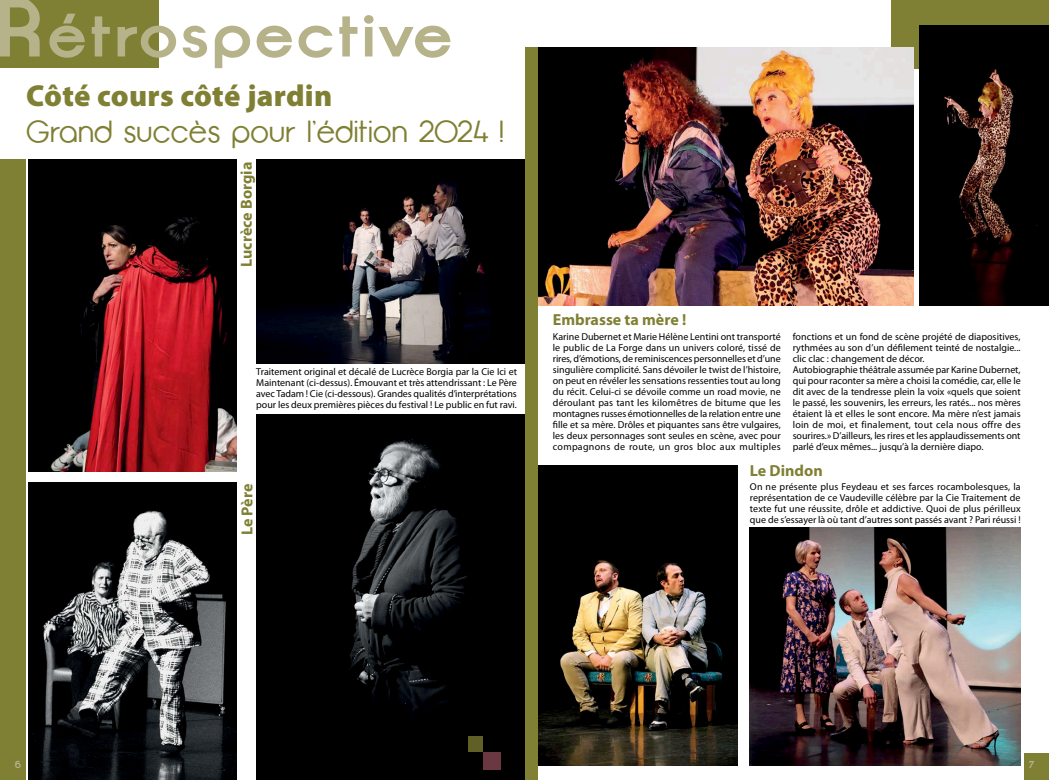
<style>
.page{position:relative;width:1049px;height:780px;background:#fff}
.page>*{position:absolute;margin:0;border:0;box-sizing:border-box;transform-origin:0 0}
.texte_courant{font:30.4px "Opificio";letter-spacing:.015em;color:#7f8034}
.texte_courant-2{font:900 30.4px "Myriad Pro";letter-spacing:.01em;color:#7f8034}
.texte_courant-3{font:700 16px "Myriad Pro";color:#7f8034}
.texte_courant-4{font:10px/11px "Myriad Pro";color:#000;text-align:justify}
.texte_courant-5{font:700 10px "Opificio Serif";color:#b6b289}
</style>
<div class="page">
<svg style="left:0;top:0;width:450px;height:68px"></svg>
<div style="left:0;top:160px;width:26px;height:620px;background:#7f8034"></div>
<div style="left:1025px;top:753px;width:24px;height:27px;background:#7f8034"></div>
<div style="left:891px;top:0;width:158px;height:68px;background:#7f8034"></div>
<img style="left:28px;top:160px;width:208px;height:312px">
<img style="left:256px;top:414px;width:268px;height:366px">
<img style="left:750px;top:527px;width:270px;height:238px">
<img style="left:537px;top:465px;width:200px;height:300px">
<img style="left:919px;top:26px;width:130px;height:279px">
<img style="left:537px;top:47px;width:376px;height:258px">
<img style="left:28px;top:482px;width:208px;height:298px">
<img style="left:256px;top:160px;width:268px;height:203px">
<div style="left:525px;top:48px;width:12px;height:732px;background:#7f8034"></div>
<div style="left:483px;top:751px;width:18px;height:18px;background:#6b3841"></div>
<div style="left:469px;top:736px;width:14px;height:15px;background:#5f5f26"></div>
<p class="texte_courant-2" style="left:26px;top:75px;width:308px">Côté cours côté jardin</p>
<p class="texte_courant" style="left:26px;top:115px;width:479px">Grand succès pour l’édition 2024 !</p>
<p class="texte_courant-3" style="left:236px;top:267px;width:106px;rotate:-90deg">Lucrèce Borgia</p>
<p class="texte_courant-4" style="left:256px;top:366px;width:262px">Traitement original et décalé de Lucrèce Borgia par la Cie Ici et Maintenant (ci-dessus). Émouvant et très attendrissant : Le Père avec Tadam ! Cie (ci-dessous). Grandes qualités d’interprétations pour les deux premières pièces du festival ! Le public en fut ravi.</p>
<p class="texte_courant-3" style="left:237px;top:535px;width:53px;rotate:-90deg">Le Père</p>
<p class="texte_courant-3" style="left:553px;top:309px;width:135px">Embrasse ta mère !</p>
<p class="texte_courant-4" style="left:553px;top:331px;width:230px">Karine Dubernet et Marie Hélène Lentini ont transporté le public de La Forge dans un univers coloré, tissé de rires, d’émotions, de reminiscences personnelles et d’une singulière complicité. Sans dévoiler le twist de l’histoire, on peut en révéler les sensations ressenties tout au long du récit. Celui-ci se dévoile comme un road movie, ne déroulant pas tant les kilomêtres de bitume que les montagnes russes émotionnelles de la relation entre une fille et sa mère. Drôles et piquantes sans être vulgaires, les deux personnages sont seules en scène, avec pour compagnons de route, un gros bloc aux multiples</p>
<p class="texte_courant-4" style="left:793px;top:331px;width:229px">fonctions et un fond de scène projété de diapositives, rythmées au son d’un défilement teinté de nostalgie... clic clac : changement de décor.</p>
<p class="texte_courant-4" style="left:793px;top:364px;width:230px">Autobiographie théâtrale assumée par Karine Dubernet, qui pour raconter sa mère a choisi la comédie, car, elle le dit avec de la tendresse plein la voix «quels que soient le passé, les souvenirs, les erreurs, les ratés... nos mères étaient là et elles le sont encore. Ma mère n’est jamais loin de moi, et finalement, tout cela nous offre des sourires.» D’ailleurs, les rires et les applaudissements ont parlé d’eux mêmes... jusqu’à la dernière diapo.</p>
<p class="texte_courant-3" style="left:750px;top:460px;width:74px">Le Dindon</p>
<p class="texte_courant-4" style="left:750px;top:481px;width:272px">On ne présente plus Feydeau et ses farces rocambolesques, la représentation de ce Vaudeville célèbre par la Cie Traitement de texte fut une réussite, drôle et addictive. Quoi de plus périlleux que de s’essayer là où tant d’autres sont passés avant ? Pari réussi !</p>
<p class="texte_courant-5" style="left:15px;top:758px;width:8px">6</p>
<p class="texte_courant-5" style="left:1029px;top:758px;width:7px">7</p>
</div>
